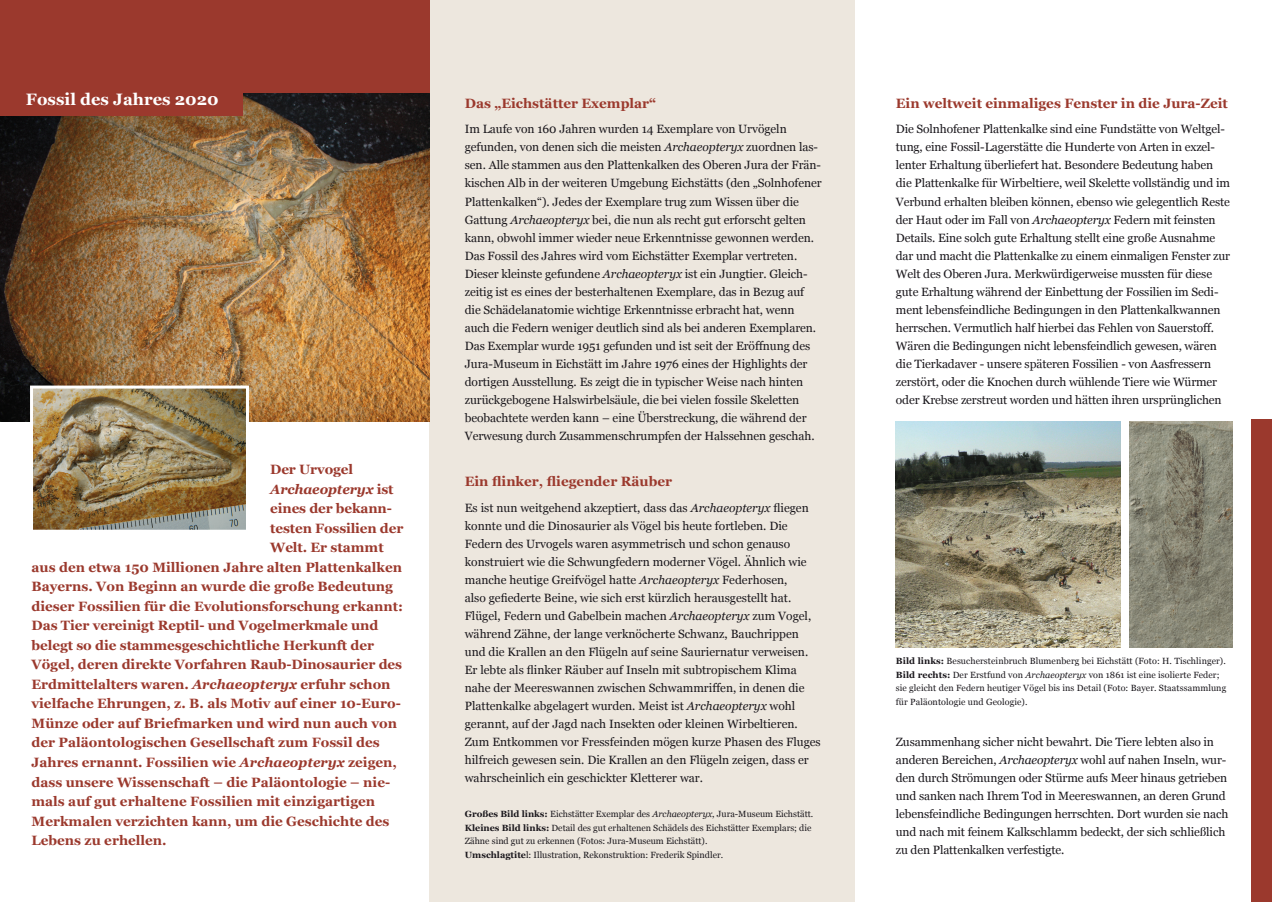
<style>
.page{position:relative;width:1272px;height:902px;background:#fff}
.page>*{position:absolute;margin:0;border:0;box-sizing:border-box;transform-origin:0 0}
.t1{font:700 16.5px "Georgia";color:#fff}
.t2{font:700 13.5px "Georgia";color:#9b392d}
.t3{font:italic 700 13.5px "Georgia";letter-spacing:-.01em;color:#9b392d}
.t4{font:12px/18px "Georgia";letter-spacing:-.005em;color:#1a171c}
.t5{font:9px/13.5px "Georgia";letter-spacing:.01em;color:#1a171c}
.s1{font-style:normal}
.s2{font-style:italic}
.s3{font-weight:700}
</style>
<div class="page">
<div style="left:429px;top:0;width:426px;height:901px;background:#ede7de"></div>
<div style="left:1251px;top:420px;width:20px;height:481px;background:#9b392d"></div>
<img style="left:0;top:92px;width:429px;height:329px">
<img style="left:34px;top:389px;width:211px;height:139px">
<div style="left:30px;top:385px;width:219px;height:147px;border:3px solid #fff"></div>
<div style="left:0;top:0;width:429px;height:92px;background:#9b392d"></div>
<div style="left:0;top:85px;width:242px;height:30px;background:#9b392d"></div>
<img style="left:1129px;top:421px;width:103px;height:226px">
<img style="left:895px;top:421px;width:225px;height:226px">
<h1 class="t1" style="left:26px;top:86px;width:194px">Fossil des Jahres 2020</h1>
<p class="t2" style="left:270px;top:459px;width:84px">Der Urvogel</p>
<p class="t3" style="left:270px;top:479px;width:125px">Archaeopteryx <span class="s1">ist</span></p>
<p class="t2" style="left:270px;top:498px;width:123px">eines der bekann-</p>
<p class="t2" style="left:270px;top:518px;width:135px">testen Fossilien der</p>
<p class="t2" style="left:270px;top:537px;width:115px">Welt. Er stammt</p>
<p class="t2" style="left:32px;top:557px;width:372px">aus den etwa 150 Millionen Jahre alten Plattenkalken</p>
<p class="t2" style="left:32px;top:576px;width:363px">Bayerns. Von Beginn an wurde die große Bedeutung</p>
<p class="t2" style="left:32px;top:596px;width:373px">dieser Fossilien für die Evolutionsforschung erkannt:</p>
<p class="t2" style="left:32px;top:615px;width:348px">Das Tier vereinigt Reptil- und Vogelmerkmale und</p>
<p class="t2" style="left:32px;top:635px;width:344px">belegt so die stammesgeschichtliche Herkunft der</p>
<p class="t2" style="left:32px;top:654px;width:372px">Vögel, deren direkte Vorfahren Raub-Dinosaurier des</p>
<p class="t2" style="left:32px;top:674px;width:360px">Erdmittelalters waren. <span class="s2">Archaeopteryx</span> erfuhr schon</p>
<p class="t2" style="left:32px;top:693px;width:371px">vielfache Ehrungen, z. B. als Motiv auf einer 10-Euro-</p>
<p class="t2" style="left:32px;top:713px;width:367px">Münze oder auf Briefmarken und wird nun auch von</p>
<p class="t2" style="left:32px;top:732px;width:349px">der Paläontologischen Gesellschaft zum Fossil des</p>
<p class="t2" style="left:32px;top:752px;width:367px">Jahres ernannt. Fossilien wie <span class="s2">Archaeopteryx</span> zeigen,</p>
<p class="t2" style="left:32px;top:771px;width:360px">dass unsere Wissenschaft – die Paläontologie – nie-</p>
<p class="t2" style="left:32px;top:791px;width:345px">mals auf gut erhaltene Fossilien mit einzigartigen</p>
<p class="t2" style="left:32px;top:810px;width:359px">Merkmalen verzichten kann, um die Geschichte des</p>
<p class="t2" style="left:32px;top:830px;width:137px">Lebens zu erhellen.</p>
<p class="t2" style="left:465px;top:93px;width:193px">Das „Eichstätter Exemplar“</p>
<p class="t2" style="left:895px;top:93px;width:333px">Ein weltweit einmaliges Fenster in die Jura-Zeit</p>
<p class="t4" style="left:465px;top:120px;width:358px">Im Laufe von 160 Jahren wurden 14 Exemplare von Urvögeln gefunden, von denen sich die meisten <span class="s2">Archaeopteryx</span> zuordnen las&shy;sen. Alle stammen aus den Plattenkalken des Oberen Jura der Frän&shy;kischen Alb in der weiteren Umgebung Eichstätts (den „Solnhofener Plattenkalken“). Jedes der Exemplare trug zum Wissen über die Gattung <span class="s2">Archaeopteryx</span> bei, die nun als recht gut erforscht gelten kann, obwohl immer wieder neue Erkenntnisse gewonnen werden.<br>Das Fossil des Jahres wird vom Eichstätter Exemplar vertreten.<br>Dieser kleinste gefundene <span class="s2">Archaeopteryx</span> ist ein Jungtier. Gleich&shy;zeitig ist es eines der besterhaltenen Exemplare, das in Bezug auf die Schädelanatomie wichtige Erkenntnisse erbracht hat, wenn auch die Federn weniger deutlich sind als bei anderen Exemplaren.<br>Das Exemplar wurde 1951 gefunden und ist seit der Eröffnung des Jura-Museum in Eichstätt im Jahre 1976 eines der Highlights der dortigen Ausstellung. Es zeigt die in typischer Weise nach hinten zurückgebogene Halswirbelsäule, die bei vielen fossile Skeletten beobachtete werden kann – eine Überstreckung, die während der Verwesung durch Zusammenschrumpfen der Halssehnen geschah.</p>
<p class="t4" style="left:895px;top:120px;width:336px">Die Solnhofener Plattenkalke sind eine Fundstätte von Weltgel&shy;tung, eine Fossil-Lagerstätte die Hunderte von Arten in exzel&shy;lenter Erhaltung überliefert hat. Besondere Bedeutung haben die Plattenkalke für Wirbeltiere, weil Skelette vollständig und im Verbund erhalten bleiben können, ebenso wie gelegentlich Reste der Haut oder im Fall von <span class="s2">Archaeopteryx</span> Federn mit feinsten Details. Eine solch gute Erhaltung stellt eine große Ausnahme dar und macht die Plattenkalke zu einem einmaligen Fenster zur Welt des Oberen Jura. Merkwürdigerweise mussten für diese gute Erhaltung während der Einbettung der Fossilien im Sedi&shy;ment lebensfeindliche Bedingungen in den Plattenkalkwannen herrschen. Vermutlich half hierbei das Fehlen von Sauerstoff.<br>Wären die Bedingungen nicht lebensfeindlich gewesen, wären die Tierkadaver - unsere späteren Fossilien - von Aasfressern zerstört, oder die Knochen durch wühlende Tiere wie Würmer oder Krebse zerstreut worden und hätten ihren ursprünglichen</p>
<p class="t2" style="left:465px;top:471px;width:209px">Ein flinker, fliegender Räuber</p>
<p class="t4" style="left:465px;top:498px;width:357px">Es ist nun weitgehend akzeptiert, dass das <span class="s2">Archaeopteryx</span> fliegen konnte und die Dinosaurier als Vögel bis heute fortleben. Die Federn des Urvogels waren asymmetrisch und schon genauso konstruiert wie die Schwungfedern moderner Vögel. Ähnlich wie manche heutige Greifvögel hatte <span class="s2">Archaeopteryx</span> Federhosen,<br>also gefiederte Beine, wie sich erst kürzlich herausgestellt hat.<br>Flügel, Federn und Gabelbein machen <span class="s2">Archaeopteryx</span> zum Vogel, während Zähne, der lange verknöcherte Schwanz, Bauchrippen und die Krallen an den Flügeln auf seine Sauriernatur verweisen.<br>Er lebte als flinker Räuber auf Inseln mit subtropischem Klima nahe der Meereswannen zwischen Schwammriffen, in denen die Plattenkalke abgelagert wurden. Meist ist <span class="s2">Archaeopteryx</span> wohl gerannt, auf der Jagd nach Insekten oder kleinen Wirbeltieren.<br>Zum Entkommen vor Fressfeinden mögen kurze Phasen des Fluges hilfreich gewesen sein. Die Krallen an den Flügeln zeigen, dass er wahrscheinlich ein geschickter Kletterer war.</p>
<p class="t5" style="left:465px;top:807px;width:350px"><span class="s3">Großes Bild links:</span> Eichstätter Exemplar des <span class="s2">Archaeopteryx</span>, Jura-Museum Eichstätt.<br><span class="s3">Kleines Bild links:</span> Detail des gut erhaltenen Schädels des Eichstätter Exemplars; die Zähne sind gut zu erkennen (Fotos: Jura-Museum Eichstätt).<br><span class="s3">Umschlagtite</span>l: Illustration, Rekonstruktion: Frederik Spindler.</p>
<p class="t5" style="left:895px;top:653px;width:332px"><span class="s3">Bild links:</span> Besuchersteinbruch Blumenberg bei Eichstätt (Foto: H. Tischlinger).<br><span class="s3">Bild rechts:</span> Der Erstfund von <span class="s2">Archaeopteryx</span> von 1861 ist eine isolierte Feder; sie gleicht den Federn heutiger Vögel bis ins Detail (Foto: Bayer. Staatssammlung für Paläontologie und Geologie).</p>
<p class="t4" style="left:895px;top:732px;width:334px">Zusammenhang sicher nicht bewahrt. Die Tiere lebten also in anderen Bereichen, <span class="s2">Archaeopteryx</span> wohl auf nahen Inseln, wur&shy;den durch Strömungen oder Stürme aufs Meer hinaus getrieben und sanken nach Ihrem Tod in Meereswannen, an deren Grund lebensfeindliche Bedingungen herrschten. Dort wurden sie nach und nach mit feinem Kalkschlamm bedeckt, der sich schließlich zu den Plattenkalken verfestigte.</p>
</div>
